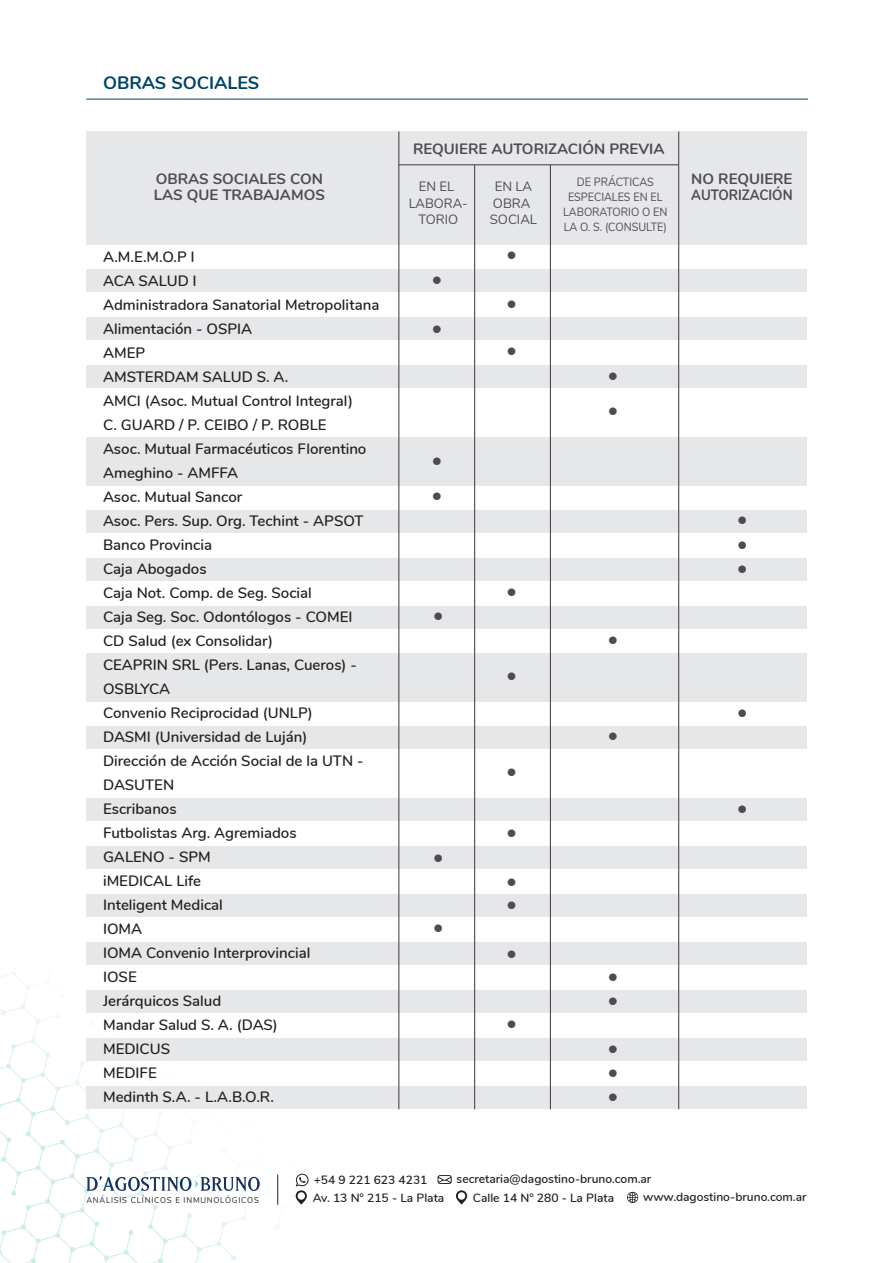
<style>
.page{position:relative;width:893px;height:1263px;background:#fff}
.page>*{position:absolute;margin:0;border:0;box-sizing:border-box;transform-origin:0 0}
.t1{font:600 21px/24.5px "Nunito";color:#4d4d4f}
.t2{font:700 18px "Nunito";color:#004465}
.t3{font:600 15px/24px "Nunito";color:#231f20}
.t4{font:700 15px/16.5px "Nunito";color:#4d4d4f}
.t5{font:13.5px/16.5px "Nunito";color:#4d4d4f;text-align:center}
.t6{font:600 12px "Nunito";color:#231f20}
.t7{font:12px/15px "Nunito";color:#4d4d4f;text-align:center;scale:.9 1}
.t8{font:8.4px "Nunito";letter-spacing:.1em;color:#231f20;scale:.93 1}
</style>
<div class="page">
<hr style="left:86px;top:99px;width:722px;height:1px;background:#004465">
<div style="left:86px;top:269px;width:721px;height:23px;background:#e6e7e8"></div>
<div style="left:86px;top:317px;width:721px;height:23px;background:#e6e7e8"></div>
<div style="left:86px;top:365px;width:721px;height:23px;background:#e6e7e8"></div>
<div style="left:86px;top:437px;width:721px;height:49px;background:#e6e7e8"></div>
<div style="left:86px;top:510px;width:721px;height:22px;background:#e6e7e8"></div>
<div style="left:86px;top:558px;width:721px;height:22px;background:#e6e7e8"></div>
<div style="left:86px;top:606px;width:721px;height:22px;background:#e6e7e8"></div>
<div style="left:86px;top:654px;width:721px;height:48px;background:#e6e7e8"></div>
<div style="left:86px;top:726px;width:721px;height:23px;background:#e6e7e8"></div>
<div style="left:86px;top:798px;width:721px;height:23px;background:#e6e7e8"></div>
<div style="left:86px;top:846px;width:721px;height:23px;background:#e6e7e8"></div>
<div style="left:86px;top:894px;width:721px;height:23px;background:#e6e7e8"></div>
<div style="left:86px;top:942px;width:721px;height:23px;background:#e6e7e8"></div>
<div style="left:86px;top:990px;width:721px;height:23px;background:#e6e7e8"></div>
<div style="left:86px;top:1038px;width:721px;height:23px;background:#e6e7e8"></div>
<div style="left:86px;top:1087px;width:721px;height:22px;background:#e6e7e8"></div>
<svg style="left:456px;top:1190px;width:11px;height:14px"></svg>
<svg style="left:627px;top:1192px;width:11px;height:11px"></svg>
<svg style="left:296px;top:1174px;width:13px;height:30px"></svg>
<svg style="left:438px;top:1175px;width:14px;height:9px"></svg>
<svg style="left:86px;top:1176px;width:174px;height:16px"></svg>
<hr style="left:277px;top:1174px;width:1px;height:31px;background:#231f20">
<div style="left:86px;top:131px;width:721px;height:114px;background:#e6e7e8"></div>
<hr style="left:399px;top:164px;width:280px;height:1px;background:#4d4d4f">
<hr style="left:678px;top:131px;width:1px;height:978px;background:#4d4d4f">
<hr style="left:550px;top:165px;width:1px;height:944px;background:#4d4d4f">
<hr style="left:474px;top:165px;width:1px;height:944px;background:#4d4d4f">
<hr style="left:398px;top:131px;width:1px;height:978px;background:#4d4d4f">
<p class="t2" style="left:103px;top:69px;width:158px">OBRAS SOCIALES</p>
<p class="t4" style="left:154px;top:169px;width:172px">OBRAS SOCIALES CON<br>LAS QUE TRABAJAMOS</p>
<p class="t3" style="left:103px;top:244px;width:278px">A.M.E.M.O.P l<br>ACA SALUD l<br>Administradora Sanatorial Metropolitana<br>Alimentación - OSPIA<br>AMEP<br>AMSTERDAM SALUD S. A.<br>AMCI (Asoc. Mutual Control Integral)<br>C. GUARD / P. CEIBO / P. ROBLE<br>Asoc. Mutual Farmacéuticos Florentino<br>Ameghino - AMFFA<br>Asoc. Mutual Sancor<br>Asoc. Pers. Sup. Org. Techint - APSOT<br>Banco Provincia<br>Caja Abogados<br>Caja Not. Comp. de Seg. Social<br>Caja Seg. Soc. Odontólogos - COMEI<br>CD Salud (ex Consolidar)<br>CEAPRIN SRL (Pers. Lanas, Cueros) -<br>OSBLYCA<br>Convenio Reciprocidad (UNLP)<br>DASMI (Universidad de Luján)<br>Dirección de Acción Social de la UTN -<br>DASUTEN<br>Escribanos<br>Futbolistas Arg. Agremiados<br>GALENO - SPM<br>iMEDICAL Life<br>Inteligent Medical<br>IOMA<br>IOMA Convenio Interprovincial<br>IOSE<br>Jerárquicos Salud<br>Mandar Salud S. A. (DAS)<br>MEDICUS<br>MEDIFE<br>Medinth S.A. - L.A.B.O.R.</p>
<p class="t4" style="left:413px;top:140px;width:253px">REQUIERE AUTORIZACIÓN PREVIA</p>
<p class="t5" style="left:409px;top:178px;width:61px">EN EL<br>LABORA-<br>TORIO</p>
<p class="t5" style="left:490px;top:178px;width:49px">EN LA<br>OBRA<br>SOCIAL</p>
<p class="t7" style="left:563px;top:173px;width:117px">DE PRÁCTICAS<br>ESPECIALES EN EL<br>LABORATORIO O EN<br>LA O. S. (CONSULTE)</p>
<p class="t4" style="left:691px;top:169px;width:103px">NO REQUIERE<br>AUTORIZACIÓN</p>
<h1 class="t1" style="left:431px;top:265px;width:13px">•</h1>
<h1 class="t1" style="left:431px;top:314px;width:13px">•</h1>
<h1 class="t1" style="left:431px;top:441px;width:13px;line-height:35.1px">• •</h1>
<h1 class="t1" style="left:433px;top:602px;width:13px">•</h1>
<h1 class="t1" style="left:433px;top:843px;width:13px">•</h1>
<h1 class="t1" style="left:433px;top:913px;width:13px">•</h1>
<h1 class="t1" style="left:506px;top:241px;width:13px">•</h1>
<h1 class="t1" style="left:506px;top:289px;width:13px">•</h1>
<h1 class="t1" style="left:506px;top:337px;width:13px">•</h1>
<h1 class="t1" style="left:506px;top:577px;width:13px">•</h1>
<h1 class="t1" style="left:506px;top:661px;width:13px">•</h1>
<h1 class="t1" style="left:506px;top:757px;width:13px">•</h1>
<h1 class="t1" style="left:506px;top:818px;width:13px">•</h1>
<h1 class="t1" style="left:506px;top:868px;width:13px;line-height:22.8px">• •</h1>
<h1 class="t1" style="left:506px;top:939px;width:13px">•</h1>
<h1 class="t1" style="left:506px;top:1009px;width:13px">•</h1>
<h1 class="t1" style="left:607px;top:356px;width:13px;line-height:35.2px">• •</h1>
<h1 class="t1" style="left:607px;top:625px;width:13px">•</h1>
<h1 class="t1" style="left:607px;top:721px;width:13px">•</h1>
<h1 class="t1" style="left:607px;top:963px;width:13px;line-height:23.5px">• •</h1>
<h1 class="t1" style="left:607px;top:1035px;width:13px;line-height:23.7px;text-align:justify">• • •</h1>
<h1 class="t1" style="left:737px;top:505px;width:13px;text-align:justify">• • •</h1>
<h1 class="t1" style="left:737px;top:699px;width:13px">•</h1>
<h1 class="t1" style="left:737px;top:794px;width:13px">•</h1>
<p class="t8" style="left:86px;top:1194px;width:187px">ANÁLISIS CLÍNICOS E INMUNOLÓGICOS</p>
<p class="t6" style="left:314px;top:1171px;width:115px">+54 9 221 623 4231</p>
<p class="t6" style="left:457px;top:1170px;width:196px">secretaria@dagostino-bruno.com.ar</p>
<p class="t6" style="left:313px;top:1188px;width:133px">Av. 13 N° 215 - La Plata</p>
<p class="t6" style="left:473px;top:1188px;width:143px">Calle 14 N° 280 - La Plata</p>
<p class="t6" style="left:643px;top:1188px;width:165px">www.dagostino-bruno.com.ar</p>
</div>
